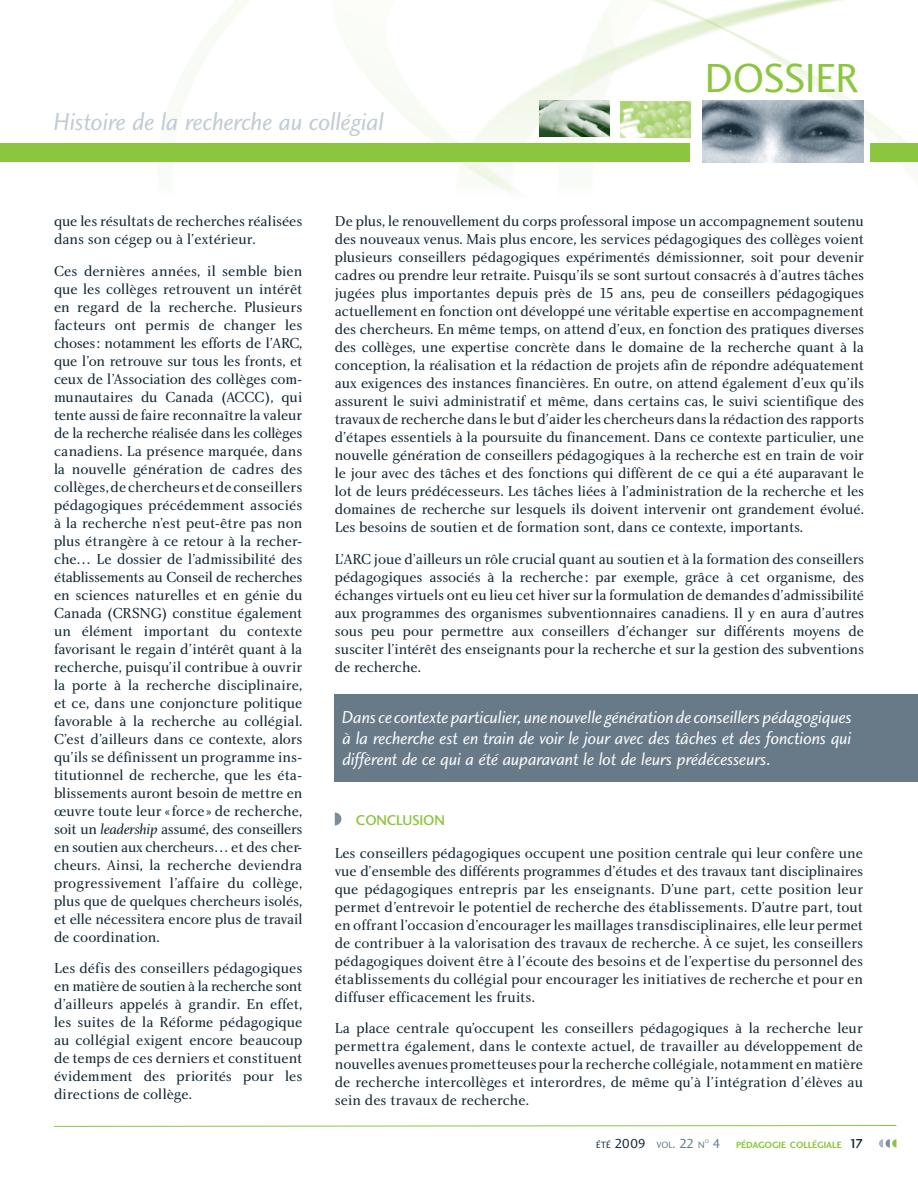
<style>
.page{position:relative;width:918px;height:1188px;background:#fff}
.page>*{position:absolute;margin:0;border:0;box-sizing:border-box;transform-origin:0 0}
.t1{font:42px "Charlotte Sans Book Plain";letter-spacing:-.015em;color:#8cc63f}
.t2{font:25.5px "Charlotte Sans Book Italic Plain";letter-spacing:-.01em;color:#c2ccd4}
.t3{font:18px/21px "Charlotte Sans Book Italic Plain";letter-spacing:-.01em;color:#f9fafb;text-align:justify}
.t4{font:15px/18px "Charlotte Book Plain";letter-spacing:-.005em;color:#142733;text-align:justify}
.t5{font:14.7px "Charlotte Sans Medium Plain";letter-spacing:-.015em;color:#8cc63f}
.t6{font:13.5px "Charlotte Sans Book Plain";letter-spacing:-.05em;color:#142733}
.t7{font:9.45px "Charlotte Sans Bold Plain";color:#8cc63f}
.t8{font:5.55px "Charlotte Sans Book Plain";color:#687a88}
.s1{font-family:"Charlotte Book Italic Plain"}
.s2{font-size:9.45px}
.s3{font-size:9.45px;color:#687a88}
.s4{color:#687a88}
.s5{font-family:"Charlotte Sans Book Plain";font-size:13.5px;color:#687a88}
.s6{font-family:"Charlotte Sans Medium Plain";font-size:13.5px;color:#142733}
</style>
<div class="page">
<img style="left:0;top:0;width:918px;height:193px">
<img style="left:702px;top:101px;width:162px;height:61px">
<img style="left:620px;top:101px;width:70px;height:36px">
<img style="left:540px;top:101px;width:70px;height:36px">
<div style="left:871px;top:144px;width:47px;height:18px;background:#8cc63f"></div>
<div style="left:0;top:144px;width:690px;height:18px;background:#8cc63f"></div>
<svg style="left:879px;top:1139px;width:17px;height:9px"></svg>
<svg style="left:54px;top:1125px;width:843px;height:2px;background:#c4e19e"></svg>
<svg style="left:335px;top:812px;width:6px;height:14px"></svg>
<div style="left:335px;top:694px;width:583px;height:87px;background:#687a88"></div>
<h2 class="t2" style="left:53px;top:112px;width:332px">Histoire de la recherche au collégial</h2>
<h1 class="t1" style="left:705px;top:62px;width:156px">DOSSIER</h1>
<p class="t4" style="left:54px;top:213px;width:250px">que les résultats de recherches réalisées dans son cégep ou à l’extérieur.</p>
<p class="t4" style="left:54px;top:263px;width:250px">Ces dernières années, il semble bien que les collèges retrouvent un intérêt en regard de la recherche. Plusieurs facteurs ont permis de changer les choses : notamment les efforts de l’ARC, que l’on retrouve sur tous les fronts, et ceux de l’Association des collèges com&shy;munautaires du Canada (ACCC), qui tente aussi de faire reconnaître la valeur de la recherche réalisée dans les collèges canadiens. La présence marquée, dans la nouvelle génération de cadres des collèges, de chercheurs et de conseillers pédagogiques précédemment associés à la recherche n’est peut-être pas non plus étrangère à ce retour à la recher&shy;che… Le dossier de l’admissibilité des établissements au Conseil de recherches en sciences naturelles et en génie du Canada (CRSNG) constitue également un élément important du contexte favorisant le regain d’intérêt quant à la recherche, puisqu’il contribue à ouvrir la porte à la recherche disciplinaire, et ce, dans une conjoncture politique favorable à la recherche au collégial.<br>C’est d’ailleurs dans ce contexte, alors qu’ils se définissent un programme ins&shy;titutionnel de recherche, que les éta&shy;blissements auront besoin de mettre en œuvre toute leur « force » de recherche, soit un <span class="s1">leadership</span> assumé, des conseillers en soutien aux chercheurs… et des cher&shy;cheurs. Ainsi, la recherche deviendra progressivement l’affaire du collège, plus que de quelques chercheurs isolés, et elle nécessitera encore plus de travail de coordination.</p>
<p class="t4" style="left:54px;top:960px;width:250px">Les défis des conseillers pédagogiques en matière de soutien à la recherche sont d’ailleurs appelés à grandir. En effet, les suites de la Réforme pédagogique au collégial exigent encore beaucoup de temps de ces derniers et constituent évidemment des priorités pour les directions de collège.</p>
<p class="t4" style="left:335px;top:213px;width:531px">De plus, le renouvellement du corps professoral impose un accompagnement soutenu des nouveaux venus. Mais plus encore, les services pédagogiques des collèges voient plusieurs conseillers pédagogiques expérimentés démissionner, soit pour devenir cadres ou prendre leur retraite. Puisqu’ils se sont surtout consacrés à d’autres tâches jugées plus importantes depuis près de 15 ans, peu de conseillers pédagogiques actuellement en fonction ont développé une véritable expertise en accompagnement des chercheurs. En même temps, on attend d’eux, en fonction des pratiques diverses des collèges, une expertise concrète dans le domaine de la recherche quant à la conception, la réalisation et la rédaction de projets afin de répondre adéquatement aux exigences des instances financières. En outre, on attend également d’eux qu’ils assurent le suivi administratif et même, dans certains cas, le suivi scientifique des travaux de recherche dans le but d’aider les chercheurs dans la rédaction des rapports d’étapes essentiels à la poursuite du financement. Dans ce contexte particulier, une nouvelle génération de conseillers pédagogiques à la recherche est en train de voir le jour avec des tâches et des fonctions qui diffèrent de ce qui a été auparavant le lot de leurs prédécesseurs. Les tâches liées à l’administration de la recherche et les domaines de recherche sur lesquels ils doivent intervenir ont grandement évolué.<br>Les besoins de soutien et de formation sont, dans ce contexte, importants.</p>
<p class="t4" style="left:335px;top:551px;width:531px">L’ARC joue d’ailleurs un rôle crucial quant au soutien et à la formation des conseillers pédagogiques associés à la recherche : par exemple, grâce à cet organisme, des échanges virtuels ont eu lieu cet hiver sur la formulation de demandes d’admissibilité aux programmes des organismes subventionnaires canadiens. Il y en aura d’autres sous peu pour permettre aux conseillers d’échanger sur différents moyens de susciter l’intérêt des enseignants pour la recherche et sur la gestion des subventions de recherche.</p>
<p class="t3" style="left:342px;top:708px;width:512px">Dans ce contexte particulier, une nouvelle génération de conseillers pédagogiques à la recherche est en train de voir le jour avec des tâches et des fonctions qui diffèrent de ce qui a été auparavant le lot de leurs prédécesseurs.</p>
<p class="t5" style="left:356px;top:814px;width:90px">CONCLUSION</p>
<p class="t4" style="left:335px;top:845px;width:530px">Les conseillers pédagogiques occupent une position centrale qui leur confère une vue d’ensemble des différents programmes d’études et des travaux tant disciplinaires que pédagogiques entrepris par les enseignants. D’une part, cette position leur permet d’entrevoir le potentiel de recherche des établissements. D’autre part, tout en offrant l’occasion d’encourager les maillages transdisciplinaires, elle leur permet de contribuer à la valorisation des travaux de recherche. À ce sujet, les conseillers pédagogiques doivent être à l’écoute des besoins et de l’expertise du personnel des établissements du collégial pour encourager les initiatives de recherche et pour en diffuser efficacement les fruits.</p>
<p class="t4" style="left:335px;top:1021px;width:530px">La place centrale qu’occupent les conseillers pédagogiques à la recherche leur permettra également, dans le contexte actuel, de travailler au développement de nouvelles avenues prometteuses pour la recherche collégiale, notamment en matière de recherche intercollèges et interordres, de même qu’à l’intégration d’élèves au sein des travaux de recherche.</p>
<p class="t6" style="left:596px;top:1138px;width:110px"><span class="s2">ÉTÉ</span> 2009 <span class="s3">VOL</span><span class="s4">. 22</span> <span class="s3">N</span></p>
<p class="t8" style="left:705px;top:1139px;width:6px">O</p>
<p class="t7" style="left:713px;top:1141px;width:152px"><span class="s5">4</span> PÉDAGOGIE COLLÉGIALE <span class="s6">17</span></p>
</div>
